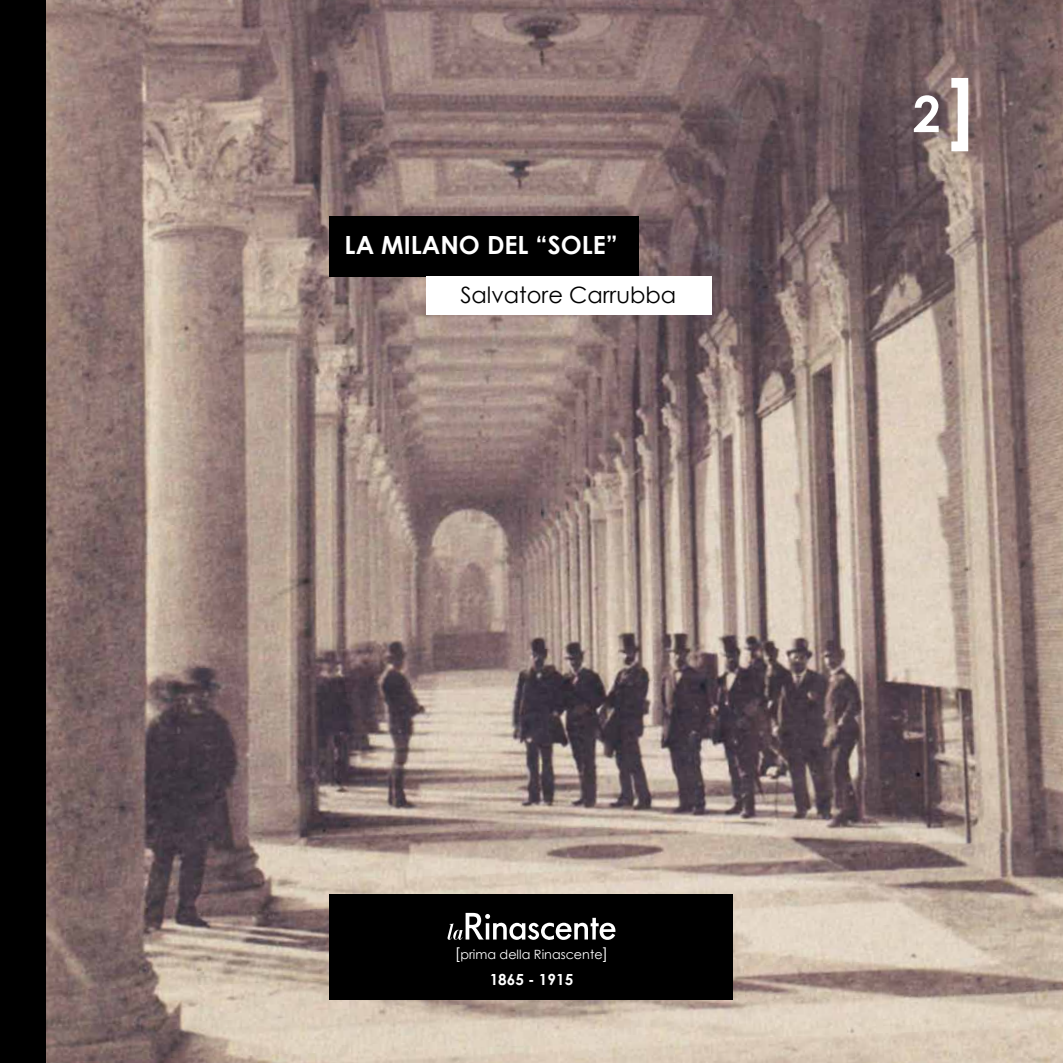
<style>
.page{position:relative;width:1063px;height:1063px;background:#fff}
.page>*{position:absolute;margin:0;border:0;box-sizing:border-box;transform-origin:0 0}
.t1{font:700 50px "Century Gothic";color:#fff}
.t2{font:700 25.12px "Century Gothic";color:#fff}
.t3{font:22.5px "Century Gothic";color:#000}
.t4{font:700 15.25px "Century Gothic";color:#fff}
.t5{font:12.75px "Century Gothic";color:#fff}
.s1{font-size:16px}
</style>
<div class="page">
<img style="left:45px;top:0;width:1018px;height:1063px">
<div style="left:0;top:0;width:45px;height:1063px;background:#000"></div>
<div style="left:330px;top:216px;width:309px;height:60px;background:#000"></div>
<div style="left:427px;top:276px;width:285px;height:39px;background:#fff"></div>
<div style="left:330px;top:895px;width:403px;height:105px;background:#000"></div>
<svg style="left:448px;top:913px;width:167px;height:27px"></svg>
<svg style="left:951px;top:78px;width:17px;height:73px"></svg>
<h2 class="t2" style="left:345px;top:229px;width:275px">LA MILANO DEL “SOLE”</h2>
<h3 class="t3" style="left:460px;top:281px;width:217px">Salvatore Carrubba</h3>
<h1 class="t1" style="left:913px;top:83px;width:30px">2</h1>
<p class="t5" style="left:455px;top:946px;width:155px"><span class="s1">[</span>prima della Rinascente<span class="s1">]</span></p>
<p class="t4" style="left:490px;top:970px;width:85px">1865 - 1915</p>
</div>
